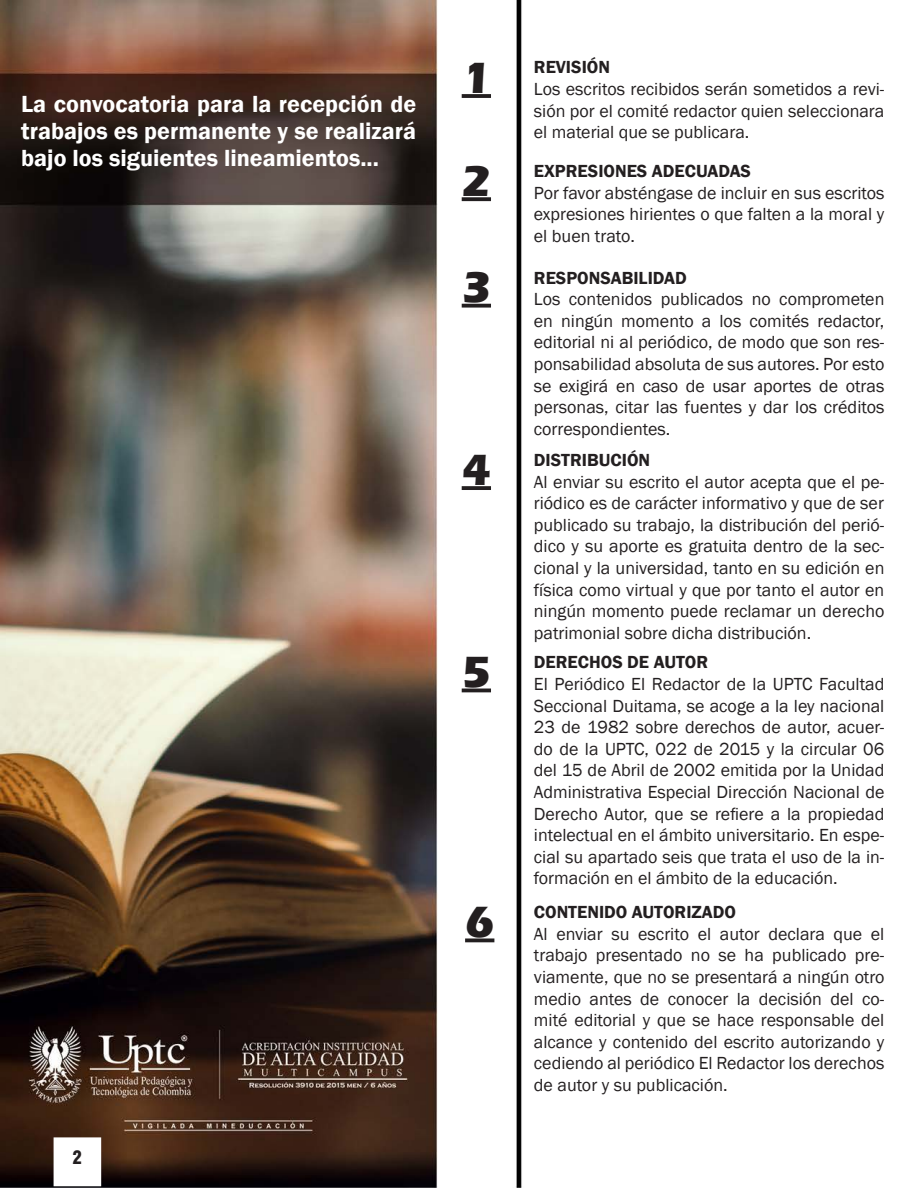
<style>
.page{position:relative;width:918px;height:1188px;background:#fff}
.page>*{position:absolute;margin:0;border:0;box-sizing:border-box;transform-origin:0 0}
.t1{font:700 45px "Eras ITC";color:#231f20}
.t2{font:600 24px/27px "Franklin Gothic";color:#fff;text-align:justify}
.t3{font:18px/21.6px "Franklin Gothic";color:#231f20;text-align:justify}
.t4{font:600 18px "Franklin Gothic";color:#231f20}
.t5{font:900 condensed 18px "Swiss 721 BT";color:#231f20}
</style>
<div class="page">
<img style="left:0;top:0;width:522px;height:1188px">
<svg style="left:462px;top:94px;width:29px;height:4px"></svg>
<svg style="left:462px;top:197px;width:29px;height:4px"></svg>
<svg style="left:462px;top:304px;width:29px;height:4px"></svg>
<svg style="left:462px;top:486px;width:29px;height:4px"></svg>
<hr style="left:462px;top:689px;width:29px;height:3px;background:#231f20">
<svg style="left:465px;top:938px;width:29px;height:4px"></svg>
<div style="left:54px;top:1138px;width:46px;height:48px;background:#fff"></div>
<p class="t2" style="left:21px;top:90px;width:397px">La convocatoria para la recepción de trabajos es permanente y se realizará bajo los siguientes lineamientos...</p>
<p class="t5" style="left:73px;top:1147px;width:11px">2</p>
<p class="t1" style="left:462px;top:52px;width:31px">1</p>
<p class="t1" style="left:462px;top:155px;width:31px">2</p>
<p class="t1" style="left:462px;top:261px;width:31px">3</p>
<p class="t1" style="left:462px;top:444px;width:31px">4</p>
<p class="t1" style="left:462px;top:646px;width:31px">5</p>
<p class="t4" style="left:534px;top:56px;width:78px">REVISIÓN</p>
<p class="t3" style="left:534px;top:79px;width:352px">Los escritos recibidos serán sometidos a revi&shy;sión por el comité redactor quien seleccionara el material que se publicara.</p>
<p class="t4" style="left:534px;top:160px;width:219px">EXPRESIONES ADECUADAS</p>
<p class="t3" style="left:534px;top:182px;width:352px">Por favor absténgase de incluir en sus escritos expresiones hirientes o que falten a la moral y el buen trato.</p>
<p class="t4" style="left:534px;top:266px;width:154px">RESPONSABILIDAD</p>
<p class="t3" style="left:534px;top:289px;width:352px">Los contenidos publicados no comprometen en ningún momento a los comités redactor, editorial ni al periódico, de modo que son res&shy;ponsabilidad absoluta de sus autores. Por esto se exigirá en caso de usar aportes de otras personas, citar las fuentes y dar los créditos correspondientes.</p>
<p class="t4" style="left:534px;top:449px;width:118px">DISTRIBUCIÓN</p>
<p class="t3" style="left:534px;top:471px;width:352px">Al enviar su escrito el autor acepta que el pe&shy;riódico es de carácter informativo y que de ser</p>
<p class="t3" style="left:534px;top:514px;width:352px">publicado su trabajo, la distribución del perió&shy;dico y su aporte es gratuita dentro de la sec&shy;cional y la universidad, tanto en su edición en física como virtual y que por tanto el autor en ningún momento puede reclamar un derecho patrimonial sobre dicha distribución.</p>
<p class="t4" style="left:534px;top:651px;width:176px">DERECHOS DE AUTOR</p>
<p class="t3" style="left:534px;top:673px;width:352px">El Periódico El Redactor de la UPTC Facultad Seccional Duitama, se acoge a la ley nacional 23 de 1982 sobre derechos de autor, acuer&shy;do de la UPTC, 022 de 2015 y la circular 06 del 15 de Abril de 2002 emitida por la Unidad Administrativa Especial Dirección Nacional de Derecho Autor, que se refiere a la propiedad intelectual en el ámbito universitario. En espe&shy;cial su apartado seis que trata el uso de la in&shy;formación en el ámbito de la educación.</p>
<p class="t1" style="left:465px;top:896px;width:31px">6</p>
<p class="t4" style="left:534px;top:901px;width:204px">CONTENIDO AUTORIZADO</p>
<p class="t3" style="left:534px;top:923px;width:352px">Al enviar su escrito el autor declara que el trabajo presentado no se ha publicado pre&shy;viamente, que no se presentará a ningún otro medio antes de conocer la decisión del co&shy;mité editorial y que se hace responsable del alcance y contenido del escrito autorizando y cediendo al periódico El Redactor los derechos de autor y su publicación.</p>
</div>
